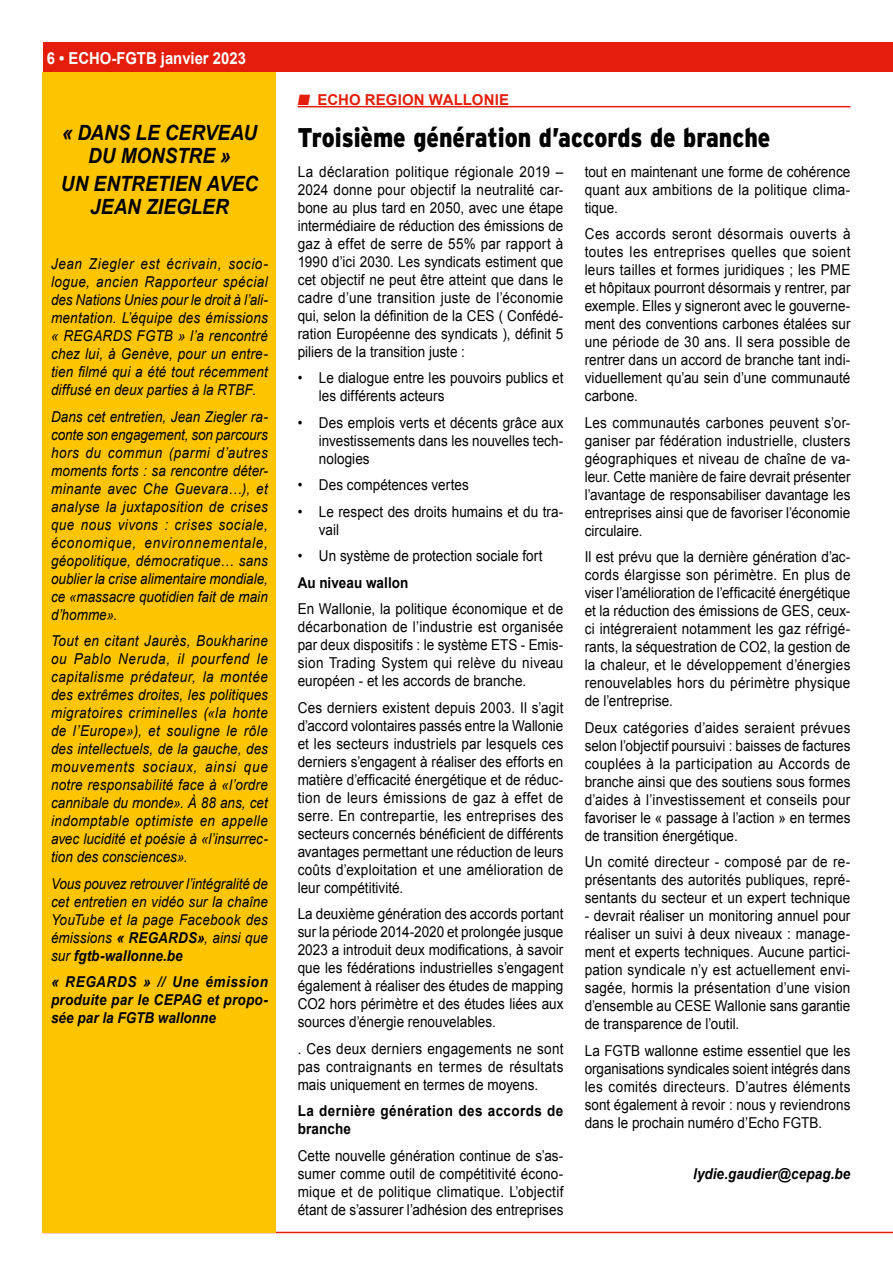
<style>
.page{position:relative;width:893px;height:1263px;background:#fff}
.page>*{position:absolute;margin:0;border:0;box-sizing:border-box;transform-origin:0 0}
.t1{font:900 27px "Interstate";color:#000;scale:.85 1}
.t2{font:italic 700 21px/22.5px "Arial";color:#000;text-align:center;scale:.9 1}
.t3{font:700 16.5px "Arial";color:#fff;scale:.9 1}
.t4{font:15px/18px "Arial";letter-spacing:.005em;color:#000;text-align:justify;scale:.9 1}
.t5{font:italic 15px/18px "Arial";letter-spacing:.005em;color:#000;text-align:justify;scale:.9 1}
.t6{font:italic 700 15px/18px "Arial";letter-spacing:.01em;color:#000;text-align:justify;scale:.9 1}
.t7{font:700 15px/18px "Arial";letter-spacing:.025em;color:#000;scale:.9 1}
.t8{font:700 15px "Arial";letter-spacing:.01em;color:#e41e0a}
.t9{font:700 15px "Arial";letter-spacing:.005em;color:#000;scale:.9 1}
.s1{font-weight:700}
</style>
<div class="page">
<div style="left:43px;top:43px;width:850px;height:29px;background:#e41e0a"></div>
<hr style="left:43px;top:1232px;width:850px;height:1px;background:#e41e0a">
<div style="left:43px;top:72px;width:233px;height:1161px;background:#fdc500"></div>
<hr style="left:298px;top:106px;width:552px;height:1px;background:#e41e0a">
<p class="t3" style="left:47px;top:47px;width:223px">6 • ECHO-FGTB janvier 2023</p>
<h2 class="t2" style="left:62px;top:122px;width:219px">« DANS LE CERVEAU<br>DU MONSTRE »</h2>
<h2 class="t2" style="left:61px;top:174px;width:220px">UN ENTRETIEN AVEC<br>JEAN ZIEGLER</h2>
<p class="t5" style="left:51px;top:255px;width:242px">Jean Ziegler est écrivain, socio&shy;logue, ancien Rapporteur spécial des Nations Unies pour le droit à l’ali&shy;mentation. L’équipe des émissions « REGARDS FGTB » l’a rencontré chez lui, à Genève, pour un entre&shy;tien filmé qui a été tout récemment diffusé en deux parties à la RTBF.</p>
<p class="t5" style="left:51px;top:408px;width:242px">Dans cet entretien, Jean Ziegler ra&shy;conte son engagement, son parcours hors du commun (parmi d’autres moments forts : sa rencontre déter&shy;minante avec Che Guevara…), et analyse la juxtaposition de crises que nous vivons : crises sociale, économique, environnementale, géopolitique, démocratique… sans oublier la crise alimentaire mondiale, ce «massacre quotidien fait de main d’homme».</p>
<p class="t5" style="left:51px;top:632px;width:242px">Tout en citant Jaurès, Boukharine ou Pablo Neruda, il pourfend le capitalisme prédateur, la montée des extrêmes droites, les politiques migratoires criminelles («la honte de l’Europe»), et souligne le rôle des intellectuels, de la gauche, des mouvements sociaux, ainsi que notre responsabilité face à «l’ordre cannibale du monde». À 88 ans, cet indomptable optimiste en appelle avec lucidité et poésie à «l’insurrec&shy;tion des consciences».</p>
<p class="t5" style="left:51px;top:875px;width:242px">Vous pouvez retrouver l’intégralité de cet entretien en vidéo sur la chaîne YouTube et la page Facebook des émissions <span class="s1">« REGARDS»</span>, ainsi que sur <span class="s1">fgtb-wallonne.be</span></p>
<p class="t6" style="left:51px;top:974px;width:243px">« REGARDS » // Une émission produite par le CEPAG et propo&shy;sée par la FGTB wallonne</p>
<p class="t8" style="left:298px;top:90px;width:213px">■ ECHO REGION WALLONIE</p>
<h1 class="t1" style="left:298px;top:122px;width:558px">Troisième génération d’accords de branche</h1>
<p class="t4" style="left:298px;top:163px;width:297px">La déclaration politique régionale 2019 – 2024 donne pour objectif la neutralité car&shy;bone au plus tard en 2050, avec une étape intermédiaire de réduction des émissions de gaz à effet de serre de 55% par rapport à 1990 d’ici 2030. Les syndicats estiment que cet objectif ne peut être atteint que dans le cadre d’une transition juste de l’économie qui, selon la définition de la CES ( Confédé&shy;ration Européenne des syndicats ), définit 5 piliers de la transition juste :</p>
<p class="t4" style="left:319px;top:369px;width:273px;text-indent:-21px">• Le dialogue entre les pouvoirs publics et les différents acteurs</p>
<p class="t4" style="left:319px;top:414px;width:273px;text-indent:-21px">• Des emplois verts et décents grâce aux investissements dans les nouvelles tech&shy;nologies</p>
<p class="t4" style="left:298px;top:476px;width:192px">• Des compétences vertes</p>
<p class="t4" style="left:319px;top:503px;width:273px;text-indent:-21px">• Le respect des droits humains et du tra&shy;vail</p>
<p class="t4" style="left:298px;top:547px;width:273px">• Un système de protection sociale fort</p>
<p class="t9" style="left:298px;top:573px;width:125px">Au niveau wallon</p>
<p class="t4" style="left:298px;top:600px;width:297px">En Wallonie, la politique économique et de décarbonation de l’industrie est organisée par deux dispositifs : le système ETS - Emis&shy;sion Trading System qui relève du niveau européen - et les accords de branche.</p>
<p class="t4" style="left:298px;top:699px;width:297px">Ces derniers existent depuis 2003. Il s’agit d’accord volontaires passés entre la Wallonie et les secteurs industriels par lesquels ces derniers s’engagent à réaliser des efforts en matière d’efficacité énergétique et de réduc&shy;tion de leurs émissions de gaz à effet de serre. En contrepartie, les entreprises des secteurs concernés bénéficient de différents avantages permettant une réduction de leurs coûts d’exploitation et une amélioration de leur compétitivité.</p>
<p class="t4" style="left:298px;top:905px;width:297px">La deuxième génération des accords portant sur la période 2014-2020 et prolongée jusque 2023 a introduit deux modifications, à savoir que les fédérations industrielles s’engagent également à réaliser des études de mapping CO2 hors périmètre et des études liées aux sources d’énergie renouvelables.</p>
<p class="t4" style="left:298px;top:1040px;width:297px">. Ces deux derniers engagements ne sont pas contraignants en termes de résultats mais uniquement en termes de moyens.</p>
<p class="t7" style="left:298px;top:1103px;width:297px">La dernière génération des accords de branche</p>
<p class="t4" style="left:298px;top:1147px;width:297px">Cette nouvelle génération continue de s’as&shy;sumer comme outil de compétitivité écono&shy;mique et de politique climatique. L’objectif étant de s’assurer l’adhésion des entreprises</p>
<p class="t4" style="left:585px;top:163px;width:297px">tout en maintenant une forme de cohérence quant aux ambitions de la politique clima&shy;tique.</p>
<p class="t4" style="left:585px;top:225px;width:297px">Ces accords seront désormais ouverts à toutes les entreprises quelles que soient leurs tailles et formes juridiques ; les PME et hôpitaux pourront désormais y rentrer, par exemple. Elles y signeront avec le gouverne&shy;ment des conventions carbones étalées sur une période de 30 ans. Il sera possible de rentrer dans un accord de branche tant indi&shy;viduellement qu’au sein d’une communauté carbone.</p>
<p class="t4" style="left:585px;top:414px;width:297px">Les communautés carbones peuvent s’or&shy;ganiser par fédération industrielle, clusters géographiques et niveau de chaîne de va&shy;leur. Cette manière de faire devrait présenter l’avantage de responsabiliser davantage les entreprises ainsi que de favoriser l’économie circulaire.</p>
<p class="t4" style="left:585px;top:548px;width:297px">Il est prévu que la dernière génération d’ac&shy;cords élargisse son périmètre. En plus de viser l’amélioration de l’efficacité énergétique et la réduction des émissions de GES, ceux&shy;ci intégreraient notamment les gaz réfrigé&shy;rants, la séquestration de CO2, la gestion de la chaleur, et le développement d’énergies renouvelables hors du périmètre physique de l’entreprise.</p>
<p class="t4" style="left:585px;top:719px;width:297px">Deux catégories d’aides seraient prévues selon l’objectif poursuivi : baisses de factures couplées à la participation au Accords de branche ainsi que des soutiens sous formes d’aides à l’investissement et conseils pour favoriser le « passage à l’action » en termes de transition énergétique.</p>
<p class="t4" style="left:585px;top:853px;width:297px">Un comité directeur - composé par de re&shy;présentants des autorités publiques, repré&shy;sentants du secteur et un expert technique</p>
<p class="t4" style="left:585px;top:907px;width:297px">- devrait réaliser un monitoring annuel pour réaliser un suivi à deux niveaux : manage&shy;ment et experts techniques. Aucune partici&shy;pation syndicale n’y est actuellement envi&shy;sagée, hormis la présentation d’une vision d’ensemble au CESE Wallonie sans garantie de transparence de l’outil.</p>
<p class="t4" style="left:585px;top:1042px;width:297px">La FGTB wallonne estime essentiel que les organisations syndicales soient intégrés dans les comités directeurs. D’autres éléments sont également à revoir : nous y reviendrons dans le prochain numéro d’Echo FGTB.</p>
<p class="t6" style="left:693px;top:1165px;width:176px">lydie.gaudier@cepag.be</p>
</div>
